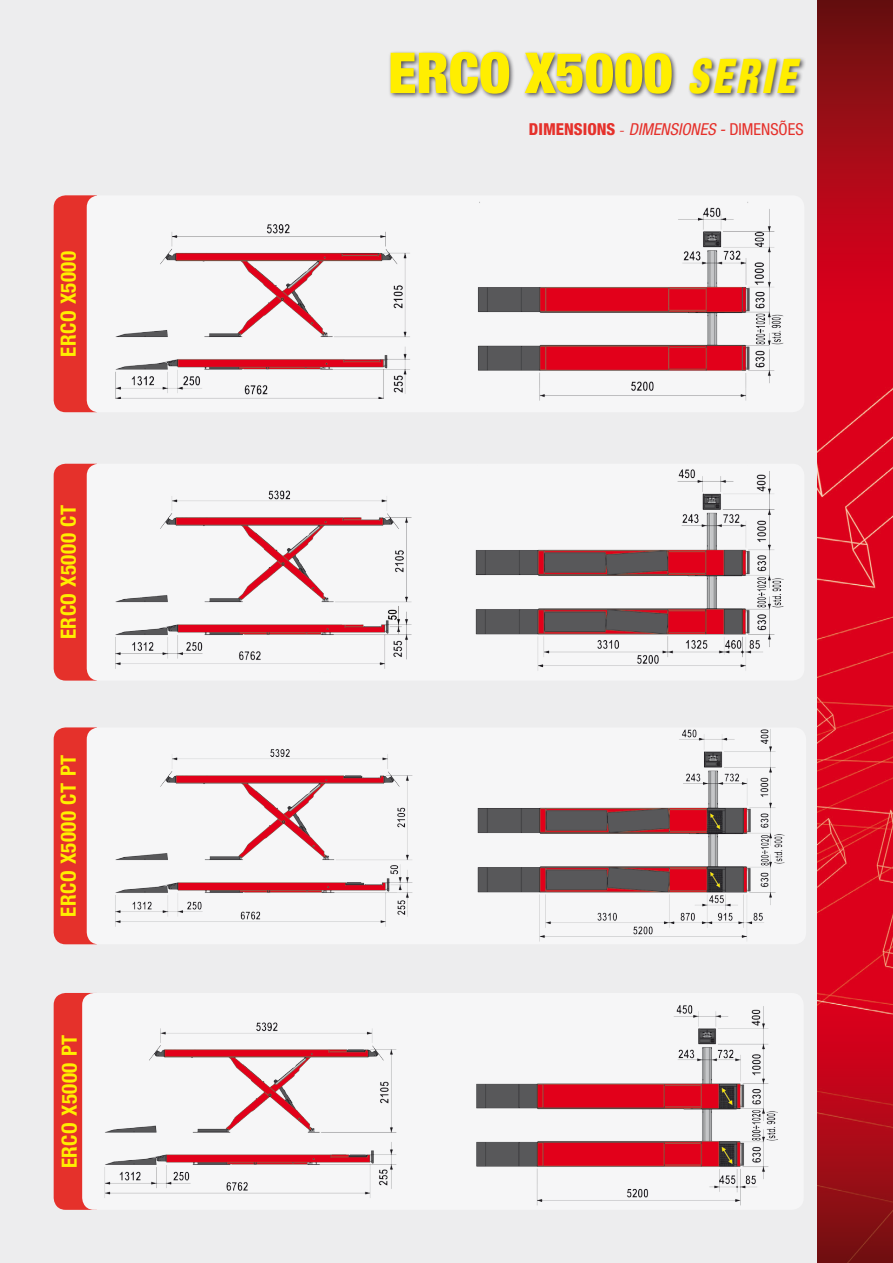
<style>
.page{position:relative;width:893px;height:1263px;background:#fff}
.page>*{position:absolute;margin:0;border:0;box-sizing:border-box;transform-origin:0 0}
.t1{font:900 condensed 56.4px "Helvetica Neue";color:#fe0}
.t2{font:700 condensed 21px "Helvetica Neue LT Std";letter-spacing:.02em;color:#fe0}
.t3{font:italic condensed 16.5px "Helvetica Neue LT Std";color:#e5312b}
.s1{font-style:italic;font-size:47.4px}
.s2{font-weight:800;font-style:normal}
.s3{font-family:"Minion Pro";font-style:normal;font-stretch:normal}
.s4{font-style:normal}
</style>
<div class="page">
<div style="left:0;top:0;width:818px;height:1263px;background:#ededee"></div>
<img style="left:818px;top:0;width:75px;height:1263px">
<div style="left:54px;top:195px;width:42px;height:217px;background:#e5312b"></div>
<div style="left:87px;top:195px;width:717px;height:217px;background:#f6f6f7;border-radius:12px"></div>
<img style="left:477px;top:202px;width:307px;height:199px">
<div style="left:54px;top:464px;width:42px;height:217px;background:#e5312b"></div>
<div style="left:87px;top:464px;width:717px;height:217px;background:#f6f6f7;border-radius:12px"></div>
<div style="left:54px;top:727px;width:42px;height:217px;background:#e5312b"></div>
<div style="left:87px;top:727px;width:719px;height:217px;background:#f6f6f7;border-radius:12px"></div>
<img style="left:477px;top:729px;width:308px;height:213px">
<img style="left:115px;top:224px;width:295px;height:175px">
<img style="left:115px;top:490px;width:297px;height:179px">
<img style="left:475px;top:469px;width:309px;height:202px">
<img style="left:115px;top:749px;width:298px;height:178px">
<div style="left:388px;top:49px;width:418px;height:50px;background:#1a171c;opacity:.75"></div>
<div style="left:54px;top:993px;width:37px;height:217px;background:#e5312b"></div>
<div style="left:82px;top:993px;width:722px;height:217px;background:#f6f6f7;border-radius:12px"></div>
<img style="left:104px;top:1022px;width:293px;height:176px">
<img style="left:476px;top:1005px;width:302px;height:201px">
<p class="t2" style="left:56px;top:357px;width:107px;rotate:-90deg">ERCO X5000</p>
<p class="t2" style="left:56px;top:639px;width:135px;rotate:-90deg">ERCO X5000 CT</p>
<p class="t2" style="left:56px;top:917px;width:163px;rotate:-90deg">ERCO X5000 CT PT</p>
<p class="t2" style="left:57px;top:1168px;width:135px;rotate:-90deg">ERCO X5000 PT</p>
<p class="t1" style="left:388px;top:27px;width:423px">ERCO X5000 <span class="s1">SERIE</span></p>
<p class="t3" style="left:529px;top:120px;width:276px"><span class="s2">DIMENSIONS</span> <span class="s3">-</span> DIMENSIONES -<span class="s4">DIMENSÕES</span></p>
</div>
